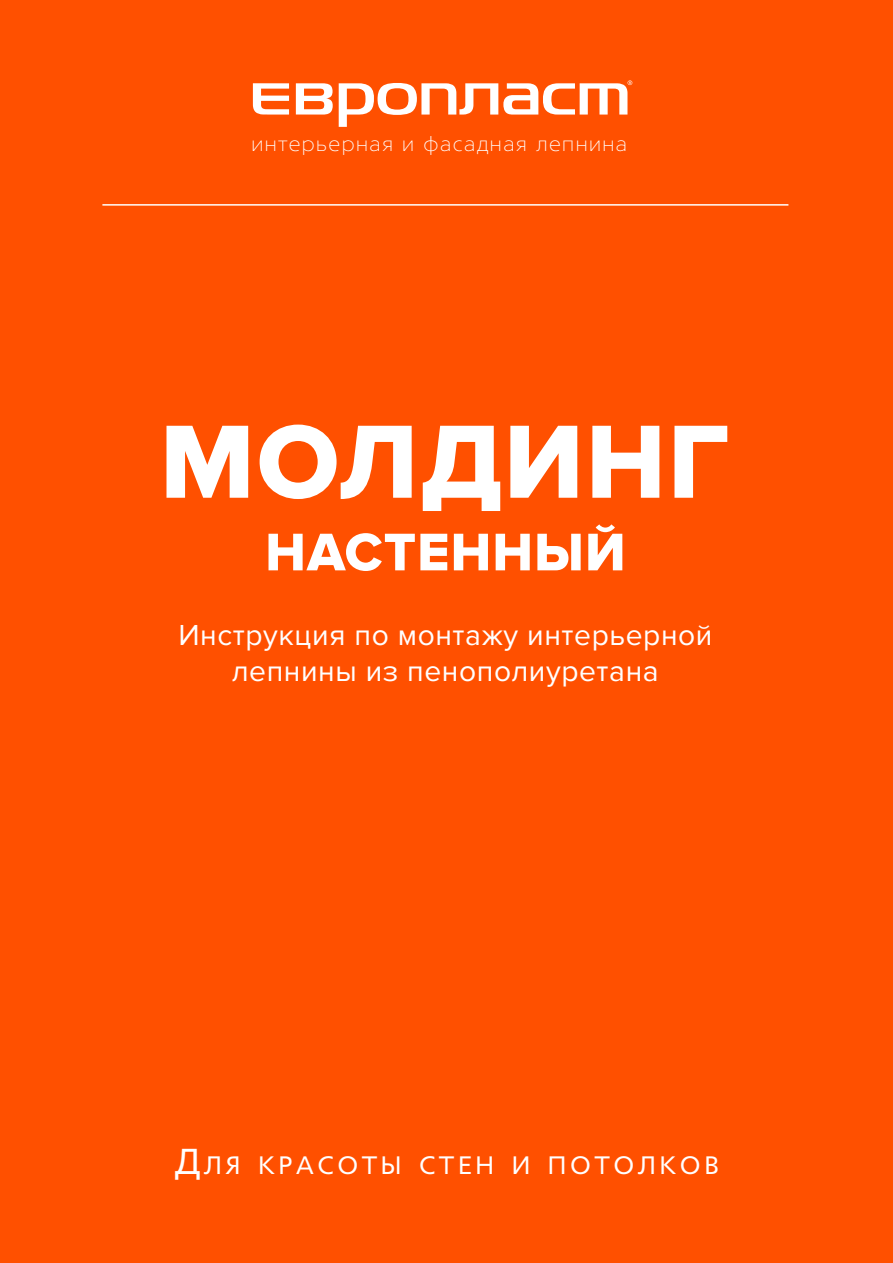
<style>
.page{position:relative;width:893px;height:1263px;background:#ff5000}
.page>*{position:absolute;margin:0;border:0;box-sizing:border-box;transform-origin:0 0}
.t1{font:107.85px "Proxima Nova Extrabld";letter-spacing:.02em;color:#fff}
.t2{font:54.9px "Proxima Nova Extrabld";letter-spacing:.02em;color:#fff}
.t3{font:30px/36px "Proxima Nova";letter-spacing:.02em;color:#fff;text-align:center}
.t4{font:24.75px "Tornado C";letter-spacing:.17em;color:#fff}
.t5{font:21px "Tornado Thin C";letter-spacing:.1em;color:#fff}
.s1{font-size:35.4px}
</style>
<div class="page">
<hr style="left:102px;top:204px;width:686px;height:2px;background:#fffffe">
<svg style="left:296px;top:83px;width:37px;height:32px"></svg>
<svg style="left:253px;top:83px;width:36px;height:32px"></svg>
<svg style="left:339px;top:80px;width:293px;height:47px"></svg>
<p class="t5" style="left:252px;top:133px;width:376px">интерьерная и фасадная лепнина</p>
<h1 class="t1" style="left:160px;top:400px;width:572px">МОЛДИНГ</h1>
<h2 class="t2" style="left:265px;top:520px;width:362px">НАСТЕННЫЙ</h2>
<p class="t3" style="left:178px;top:617px;width:536px">Инструкция по монтажу интерьерной лепнины из пенополиуретана</p>
<p class="t4" style="left:175px;top:1151px;width:545px"><span class="s1">Д</span>ля красоты стен и потолков</p>
</div>
